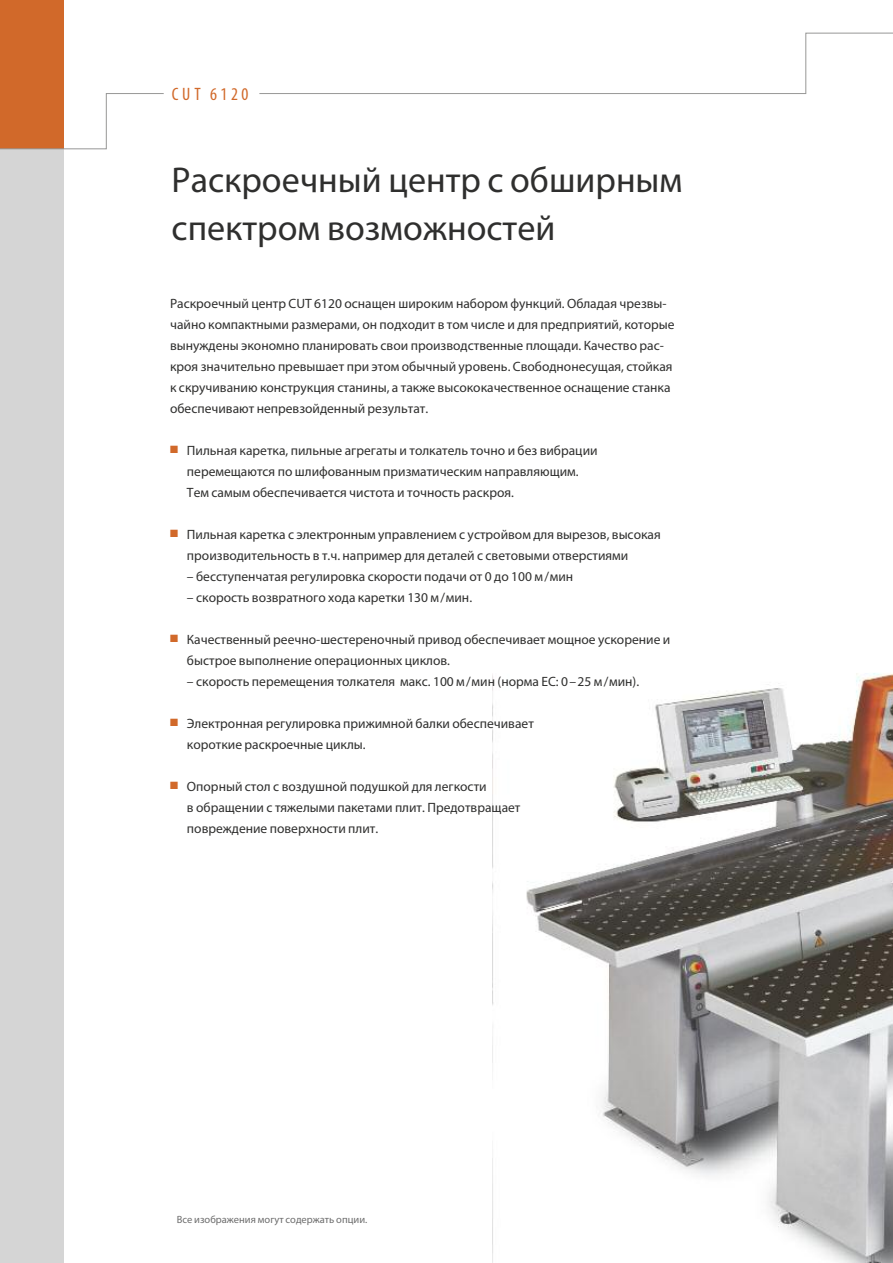
<style>
.page{position:relative;width:893px;height:1263px;background:#fff}
.page>*{position:absolute;margin:0;border:0;box-sizing:border-box;transform-origin:0 0}
.t1{font:36px/48px "Myriad Pro";color:#2f2f2e}
.t2{font:condensed 18px "Myriad Pro";letter-spacing:.195em;color:#d1692a}
.t3{font:13.5px/21px "Myriad Pro";color:#2f2f2e}
.t4{font:10.5px "Myriad Pro";color:#6d6d6d}
.s1{color:#d1692a}
</style>
<div class="page">
<img style="left:493px;top:673px;width:400px;height:590px">
<div style="left:0;top:149px;width:64px;height:1114px;background:#d5d5d5"></div>
<div style="left:0;top:0;width:64px;height:149px;background:#d1692a"></div>
<svg style="left:0;top:93px;width:164px;height:57px"></svg>
<svg style="left:259px;top:32px;width:634px;height:62px"></svg>
<h2 class="t2" style="left:172px;top:88px;width:78px">CUT 6120</h2>
<h1 class="t1" style="left:172px;top:159px;width:512px">Раскроечный центр с обширным спектром возможностей</h1>
<p class="t3" style="left:170px;top:294px;width:506px">Раскроечный центр CUT 6120 оснащен широким набором функций. Обладая чрезвы&shy;чайно компактными размерами, он подходит в том числе и для предприятий, которые вынуждены экономно планировать свои производственные площади. Качество рас&shy;кроя значительно превышает при этом обычный уровень. Свободнонесущая, стойкая к скручиванию конструкция станины, а также высококачественное оснащение станка обеспечивают непревзойденный результат.</p>
<p class="t3" style="left:187px;top:441px;width:412px;text-indent:-17px"><span class="s1">■</span> Пильная каретка, пильные агрегаты и толкатель точно и без вибрации перемещаются по шлифованным призматическим направляющим.<br>Тем самым обеспечивается чистота и точность раскроя.</p>
<p class="t3" style="left:187px;top:525px;width:475px;text-indent:-17px"><span class="s1">■</span> Пильная каретка с электронным управлением с устройвом для вырезов, высокая производительность в т.ч. например для деталей с световыми отверстиями</p>
<p class="t3" style="left:187px;top:567px;width:388px">– бесступенчатая регулировка скорости подачи от 0 до 100 м/мин</p>
<p class="t3" style="left:187px;top:588px;width:287px">– скорость возвратного хода каретки 130 м/мин.</p>
<p class="t3" style="left:187px;top:630px;width:485px;text-indent:-17px"><span class="s1">■</span> Качественный реечно-шестереночный привод обеспечивает мощное ускорение и быстрое выполнение операционных циклов.</p>
<p class="t3" style="left:187px;top:672px;width:454px">– скорость перемещения толкателя макс. 100 м/мин (норма ЕС: 0–25 м/мин).</p>
<p class="t3" style="left:187px;top:714px;width:348px;text-indent:-17px"><span class="s1">■</span> Электронная регулировка прижимной балки обеспечивает короткие раскроечные циклы.</p>
<p class="t3" style="left:187px;top:777px;width:335px;text-indent:-17px"><span class="s1">■</span> Опорный стол с воздушной подушкой для легкости<br>в обращении с тяжелыми пакетами плит. Предотвращает повреждение поверхности плит.</p>
<p class="t4" style="left:177px;top:1215px;width:192px">Все изображения могут содержать опции.</p>
</div>
